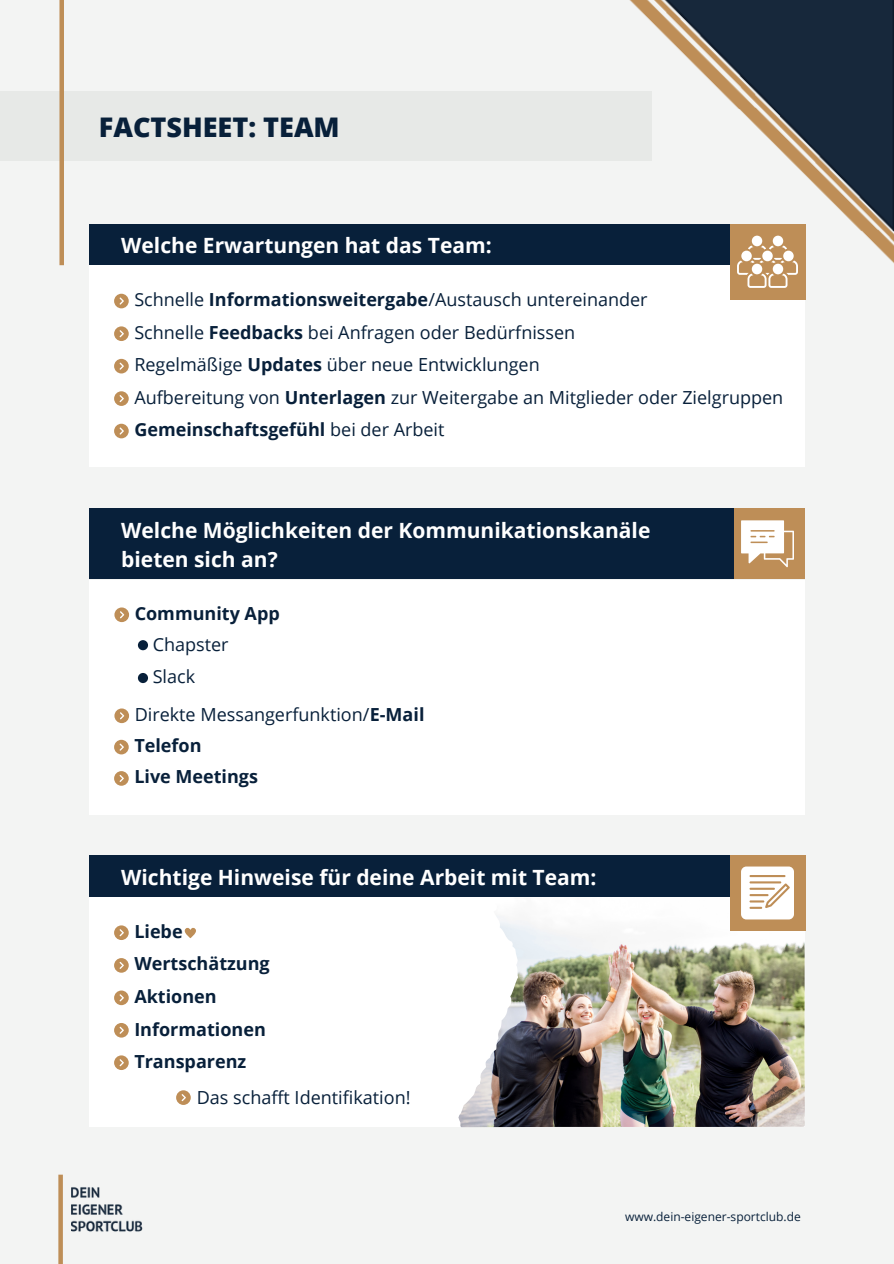
<style>
.page{position:relative;width:894px;height:1264px;background:#fff}
.page>*{position:absolute;margin:0;border:0;box-sizing:border-box;transform-origin:0 0}
.t1{font:800 27px "Open Sans";color:#08203a}
.t2{font:700 21px/29.2px "Open Sans";color:#fff}
.t3{font:18px/32.5px "Open Sans";color:#08203a}
.t4{font:700 18px/32.5px "Open Sans";color:#08203a}
.t5{font:12px "Open Sans";color:#08203a}
.s1{font-weight:700}
</style>
<div class="page">
<div style="left:0;top:0;width:893px;height:1263px;background:#f3f4f3"></div>
<img style="left:498px;top:0;width:395px;height:358px">
<div style="left:0;top:91px;width:651px;height:69px;background:#e7e9e7"></div>
<div style="left:59px;top:0;width:5px;height:265px;background:#be8e57"></div>
<div style="left:58px;top:1174px;width:5px;height:89px;background:#be8e57"></div>
<img style="left:71px;top:1187px;width:72px;height:45px">
<div style="left:89px;top:224px;width:715px;height:41px;background:#08203a"></div>
<div style="left:89px;top:265px;width:715px;height:202px;background:#fff"></div>
<div style="left:730px;top:224px;width:75px;height:75px;background:#be8e57"></div>
<div style="left:751px;top:236px;width:11px;height:10px;background:#fff;border-radius:50%"></div>
<div style="left:772px;top:236px;width:11px;height:10px;background:#fff;border-radius:50%"></div>
<svg style="left:748px;top:245px;width:5px;height:4px"></svg>
<div style="left:741px;top:251px;width:10px;height:10px;background:#fff;border-radius:50%"></div>
<div style="left:762px;top:251px;width:10px;height:10px;background:#fff;border-radius:50%"></div>
<div style="left:783px;top:251px;width:10px;height:10px;background:#fff;border-radius:50%"></div>
<svg style="left:760px;top:245px;width:14px;height:4px"></svg>
<svg style="left:782px;top:245px;width:4px;height:4px"></svg>
<svg style="left:737px;top:258px;width:60px;height:30px"></svg>
<svg style="left:114px;top:294px;width:15px;height:14px"></svg>
<svg style="left:114px;top:326px;width:15px;height:15px"></svg>
<svg style="left:114px;top:359px;width:15px;height:14px"></svg>
<svg style="left:114px;top:391px;width:15px;height:15px"></svg>
<svg style="left:114px;top:424px;width:15px;height:14px"></svg>
<div style="left:89px;top:508px;width:715px;height:71px;background:#08203a"></div>
<div style="left:89px;top:580px;width:715px;height:234px;background:#fff"></div>
<div style="left:734px;top:508px;width:71px;height:71px;background:#be8e57"></div>
<svg style="left:741px;top:520px;width:52px;height:47px"></svg>
<svg style="left:114px;top:607px;width:15px;height:15px"></svg>
<div style="left:138px;top:640px;width:10px;height:10px;background:#08203a;border-radius:50%"></div>
<svg style="left:114px;top:708px;width:15px;height:15px"></svg>
<div style="left:138px;top:673px;width:10px;height:10px;background:#08203a;border-radius:50%"></div>
<svg style="left:114px;top:739px;width:15px;height:15px"></svg>
<svg style="left:114px;top:771px;width:15px;height:14px"></svg>
<div style="left:89px;top:896px;width:715px;height:230px;background:#fff"></div>
<svg style="left:114px;top:925px;width:15px;height:15px"></svg>
<svg style="left:114px;top:958px;width:15px;height:14px"></svg>
<svg style="left:114px;top:990px;width:15px;height:15px"></svg>
<svg style="left:114px;top:1023px;width:15px;height:14px"></svg>
<svg style="left:114px;top:1055px;width:15px;height:15px"></svg>
<svg style="left:176px;top:1090px;width:15px;height:14px"></svg>
<svg style="left:184px;top:927px;width:12px;height:11px"></svg>
<div style="left:89px;top:855px;width:715px;height:42px;background:#08203a"></div>
<img style="left:458px;top:915px;width:346px;height:212px">
<div style="left:730px;top:855px;width:75px;height:76px;background:#be8e57"></div>
<svg style="left:741px;top:866px;width:52px;height:53px;background:#f3ebe2"></svg>
<h1 class="t1" style="left:99px;top:108px;width:242px">FACTSHEET: TEAM</h1>
<p class="t2" style="left:121px;top:230px;width:372px">Welche Erwartungen hat das Team:</p>
<p class="t3" style="left:134px;top:282px;width:650px">Schnelle <span class="s1">Informationsweitergabe</span>/Austausch untereinander<br>Schnelle <span class="s1">Feedbacks</span> bei Anfragen oder Bedürfnissen<br>Regelmäßige <span class="s1">Updates</span> über neue Entwicklungen<br>Aufbereitung von <span class="s1">Unterlagen</span> zur Weitergabe an Mitglieder oder Zielgruppen <span class="s1">Gemeinschaftsgefühl</span> bei der Arbeit</p>
<p class="t2" style="left:121px;top:515px;width:530px">Welche Möglichkeiten der Kommunikationskanäle bieten sich an?</p>
<p class="t4" style="left:135px;top:596px;width:147px">Community App</p>
<p class="t3" style="left:153px;top:627px;width:77px">Chapster<br>Slack</p>
<p class="t3" style="left:134px;top:698px;width:291px;line-height:31.3px">Direkte Messangerfunktion/<span class="s1">E-Mail<br>Telefon<br>Live Meetings</span></p>
<p class="t2" style="left:121px;top:862px;width:476px">Wichtige Hinweise für deine Arbeit mit Team:</p>
<p class="t4" style="left:134px;top:914px;width:50px">Liebe</p>
<p class="t4" style="left:134px;top:946px;width:137px">Wertschätzung<br>Aktionen<br>Informationen<br>Transparenz</p>
<p class="t3" style="left:197px;top:1080px;width:215px">Das schafft Identifikation!</p>
<p class="t5" style="left:625px;top:1208px;width:177px">www.dein-eigener-sportclub.de</p>
</div>
